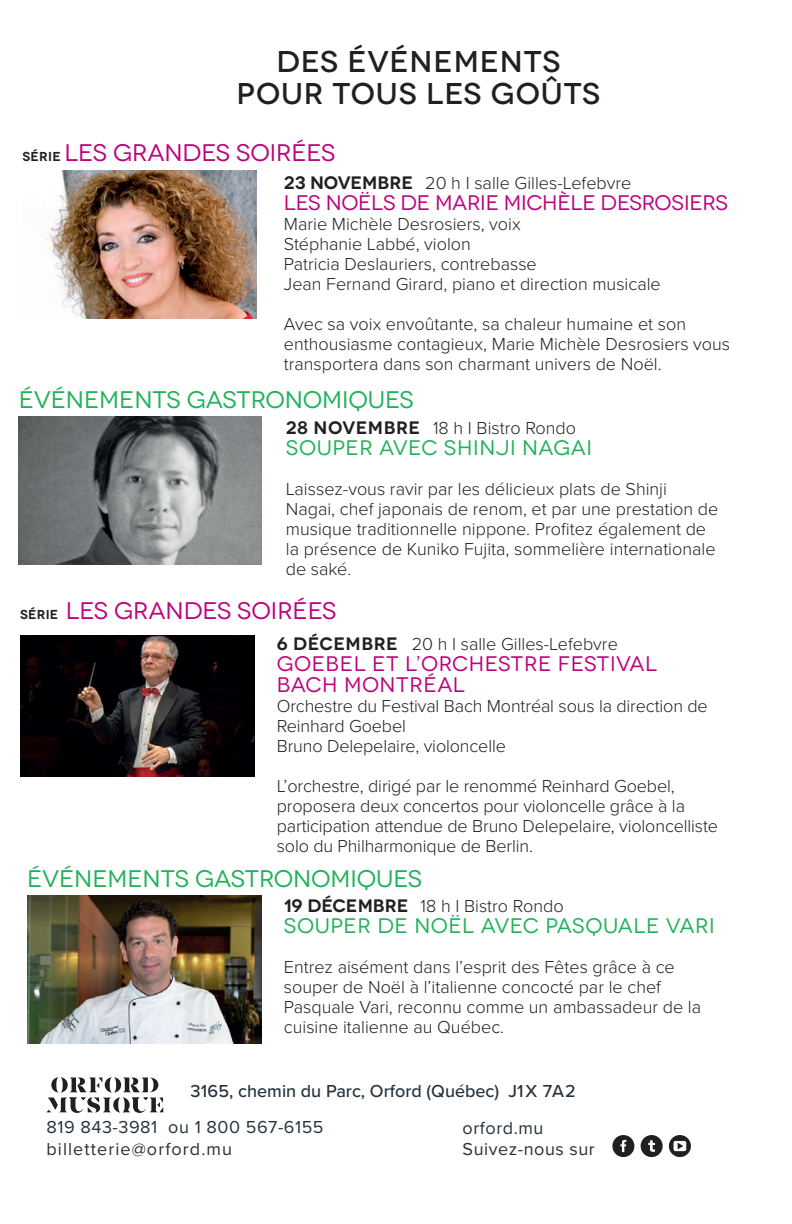
<style>
.page{position:relative;width:792px;height:1224px;background:#fff}
.page>*{position:absolute;margin:0;border:0;box-sizing:border-box;transform-origin:0 0}
.t1{font:500 30px/32px "Novecentowide";letter-spacing:.03em;color:#231f20;text-align:center}
.t2{font:24px "Novecentowide";letter-spacing:-.005em;color:#21b259}
.t3{font:24px "Novecentowide";color:#bd037d}
.t4{font:21px/21px "Novecentowide";letter-spacing:.005em;color:#bd037d}
.t5{font:21px "Novecentowide";letter-spacing:.02em;color:#21b259}
.t6{font:300 18px/20px "Proxima Nova";color:#231f20}
.t7{font:18px/21.6px "Proxima Nova";letter-spacing:.06em;color:#26323a}
.t8{font:500 18px "Proxima Nova";color:#26323a}
.t9{font:18px/21.6px "Proxima Nova";letter-spacing:.03em;color:#26323a}
.s1{font-weight:600;font-size:13px;color:#231f20}
.s2{font-family:"Novecentowide";font-weight:600}
</style>
<div class="page">
<svg style="left:46px;top:1077px;width:117px;height:36px"></svg>
<div style="left:612px;top:1135px;width:22px;height:22px;background:#231f20;border-radius:50%"></div>
<div style="left:641px;top:1135px;width:22px;height:22px;background:#231f20;border-radius:50%"></div>
<svg style="left:620px;top:1140px;width:6px;height:12px"></svg>
<svg style="left:648px;top:1140px;width:7px;height:12px"></svg>
<svg style="left:669px;top:1135px;width:22px;height:22px"></svg>
<svg style="left:674px;top:1141px;width:12px;height:10px"></svg>
<svg style="left:678px;top:1143px;width:5px;height:6px"></svg>
<img style="left:19px;top:417px;width:242px;height:148px">
<img style="left:43px;top:170px;width:214px;height:148px">
<img style="left:27px;top:896px;width:234px;height:148px">
<img style="left:20px;top:635px;width:234px;height:141px">
<h1 class="t1" style="left:237px;top:46px;width:365px">DES ÉVÉNEMENTS<br>POUR TOUS LES GOÛTS</h1>
<h2 class="t3" style="left:22px;top:139px;width:314px"><span class="s1">SÉRIE</span> LES GRANDES SOIRÉES</h2>
<p class="t6" style="left:284px;top:173px;width:349px"><span class="s2">23 NOVEMBRE</span> 20 h I salle Gilles-Lefebvre</p>
<p class="t4" style="left:284px;top:192px;width:446px">LES NOËLS DE MARIE MICHÈLE DESROSIERS</p>
<p class="t6" style="left:284px;top:214px;width:378px">Marie Michèle Desrosiers, voix<br>Stéphanie Labbé, violon<br>Patricia Deslauriers, contrebasse<br>Jean Fernand Girard, piano et direction musicale</p>
<p class="t6" style="left:284px;top:314px;width:448px">Avec sa voix envoûtante, sa chaleur humaine et son enthousiasme contagieux, Marie Michèle Desrosiers vous transportera dans son charmant univers de Noël.</p>
<h2 class="t2" style="left:19px;top:386px;width:396px">ÉVÉNEMENTS GASTRONOMIQUES</h2>
<p class="t6" style="left:286px;top:418px;width:292px"><span class="s2">28 NOVEMBRE</span> 18 h I Bistro Rondo</p>
<p class="t5" style="left:286px;top:436px;width:308px">SOUPER AVEC SHINJI NAGAI</p>
<p class="t6" style="left:286px;top:479px;width:434px">Laissez-vous ravir par les délicieux plats de Shinji Nagai, chef japonais de renom, et par une prestation de musique traditionnelle nippone. Profitez également de la présence de Kuniko Fujita, sommelière internationale de saké.</p>
<h2 class="t3" style="left:20px;top:597px;width:318px"><span class="s1">SÉRIE</span> LES GRANDES SOIRÉES</h2>
<p class="t6" style="left:277px;top:634px;width:343px"><span class="s2">6 DÉCEMBRE</span> 20 h I salle Gilles-Lefebvre</p>
<p class="t4" style="left:277px;top:653px;width:382px">GOEBEL ET L’ORCHESTRE FESTIVAL<br>BACH MONTRÉAL</p>
<p class="t6" style="left:277px;top:696px;width:433px">Orchestre du Festival Bach Montréal sous la direction de<br>Reinhard Goebel<br>Bruno Delepelaire, violoncelle</p>
<p class="t6" style="left:277px;top:776px;width:443px">L’orchestre, dirigé par le renommé Reinhard Goebel, proposera deux concertos pour violoncelle grâce à la participation attendue de Bruno Delepelaire, violoncelliste solo du Philharmonique de Berlin.</p>
<h2 class="t2" style="left:27px;top:865px;width:396px">ÉVÉNEMENTS GASTRONOMIQUES</h2>
<p class="t6" style="left:284px;top:897px;width:281px"><span class="s2">19 DÉCEMBRE</span> 18 h I Bistro Rondo</p>
<p class="t5" style="left:284px;top:914px;width:432px">SOUPER DE NOËL AVEC PASQUALE VARI</p>
<p class="t6" style="left:284px;top:958px;width:419px">Entrez aisément dans l’esprit des Fêtes grâce à ce souper de Noël à l’italienne concocté par le chef Pasquale Vari, reconnu comme un ambassadeur de la cuisine italienne au Québec.</p>
<p class="t8" style="left:190px;top:1081px;width:387px">3165, chemin du Parc, Orford (Québec) J1 X 7A2</p>
<p class="t7" style="left:46px;top:1117px;width:279px">819 843-3981 ou 1 800 567-6155 billetterie@orford.mu</p>
<p class="t9" style="left:463px;top:1117px;width:134px">orford.mu<br>Suivez-nous sur</p>
</div>
